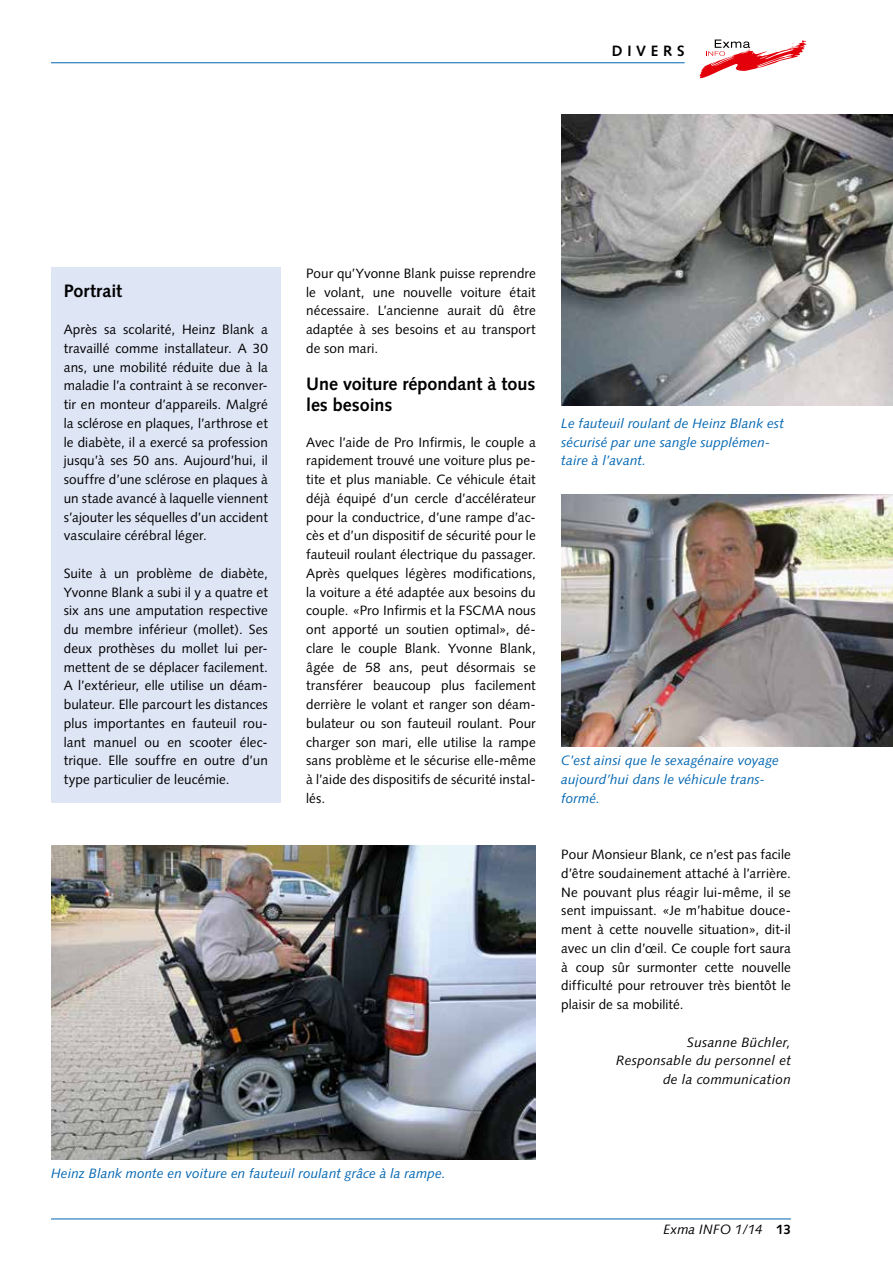
<style>
.page{position:relative;width:893px;height:1263px;background:#fff}
.page>*{position:absolute;margin:0;border:0;box-sizing:border-box;transform-origin:0 0}
.t1{font:700 18px/21px "Syntax";letter-spacing:-.005em;color:#000}
.t2{font:700 15px "Syntax";letter-spacing:.31em;color:#000}
.t3{font:13.5px/18.8px "Syntax";letter-spacing:.005em;color:#000;text-align:justify}
.t4{font:italic 13.5px/18.8px "Syntax";letter-spacing:.005em;color:#0065b1}
.t5{font:italic 13.5px/18.8px "Syntax";letter-spacing:.02em;color:#000;text-align:right}
.s1{font-weight:700;font-style:normal}
</style>
<div class="page">
<hr style="left:51px;top:1218px;width:740px;height:1px;background:#0065b1">
<svg style="left:699px;top:40px;width:108px;height:38px"></svg>
<hr style="left:51px;top:62px;width:634px;height:1px;background:#0065b1">
<img style="left:51px;top:846px;width:485px;height:313px">
<img style="left:561px;top:115px;width:332px;height:290px">
<div style="left:51px;top:268px;width:230px;height:535px;background:#dee5f5"></div>
<img style="left:561px;top:494px;width:332px;height:253px">
<p class="t2" style="left:612px;top:42px;width:74px">DIVERS</p>
<h1 class="t1" style="left:64px;top:280px;width:60px">Portrait</h1>
<p class="t3" style="left:64px;top:320px;width:206px">Après sa scolarité, Heinz Blank a travaillé comme installateur. A 30 ans, une mobilité réduite due à la maladie l’a contraint à se reconver&shy;tir en monteur d’appareils. Malgré la sclérose en plaques, l’arthrose et le diabète, il a exercé sa profession jusqu’à ses 50 ans. Aujourd’hui, il souffre d’une sclérose en plaques à un stade avancé à laquelle viennent s’ajouter les séquelles d’un accident vasculaire cérébral léger.</p>
<p class="t3" style="left:64px;top:564px;width:206px">Suite à un problème de diabète, Yvonne Blank a subi il y a quatre et six ans une amputation respective du membre inférieur (mollet). Ses deux prothèses du mollet lui per&shy;mettent de se déplacer facilement.<br>A l’extérieur, elle utilise un déam&shy;bulateur. Elle parcourt les distances plus importantes en fauteuil rou&shy;lant manuel ou en scooter élec&shy;trique. Elle souffre en outre d’un type particulier de leucémie.</p>
<p class="t3" style="left:306px;top:264px;width:231px">Pour qu’Yvonne Blank puisse reprendre le volant, une nouvelle voiture était nécessaire. L’ancienne aurait dû être adaptée à ses besoins et au transport de son mari.</p>
<h1 class="t1" style="left:306px;top:374px;width:231px">Une voiture répondant à tous les besoins</h1>
<p class="t3" style="left:306px;top:433px;width:231px">Avec l’aide de Pro Infirmis, le couple a rapidement trouvé une voiture plus pe&shy;tite et plus maniable. Ce véhicule était déjà équipé d’un cercle d’accélérateur pour la conductrice, d’une rampe d’ac&shy;cès et d’un dispositif de sécurité pour le fauteuil roulant électrique du passager.<br>Après quelques légères modifications, la voiture a été adaptée aux besoins du couple. «Pro Infirmis et la FSCMA nous ont apporté un soutien optimal», dé&shy;clare le couple Blank. Yvonne Blank, âgée de 58 ans, peut désormais se transférer beaucoup plus facilement derrière le volant et ranger son déam&shy;bulateur ou son fauteuil roulant. Pour charger son mari, elle utilise la rampe sans problème et le sécurise elle-même à l’aide des dispositifs de sécurité instal&shy;lés.</p>
<p class="t4" style="left:561px;top:414px;width:224px">Le fauteuil roulant de Heinz Blank est sécurisé par une sangle supplémen&shy;taire à l’avant.</p>
<p class="t4" style="left:561px;top:751px;width:219px">C’est ainsi que le sexagénaire voyage aujourd’hui dans le véhicule trans&shy;formé.</p>
<p class="t3" style="left:561px;top:845px;width:231px">Pour Monsieur Blank, ce n’est pas facile d’être soudainement attaché à l’arrière.<br>Ne pouvant plus réagir lui-même, il se sent impuissant. «Je m’habitue douce&shy;ment à cette nouvelle situation», dit-il avec un clin d’œil. Ce couple fort saura à coup sûr surmonter cette nouvelle difficulté pour retrouver très bientôt le plaisir de sa mobilité.</p>
<p class="t5" style="left:616px;top:1033px;width:176px">Susanne Büchler,<br>Responsable du personnel et de la communication</p>
<p class="t4" style="left:51px;top:1164px;width:396px">Heinz Blank monte en voiture en fauteuil roulant grâce à la rampe.</p>
<p class="t5" style="left:663px;top:1220px;width:129px">Exma INFO 1/14 <span class="s1">13</span></p>
</div>
